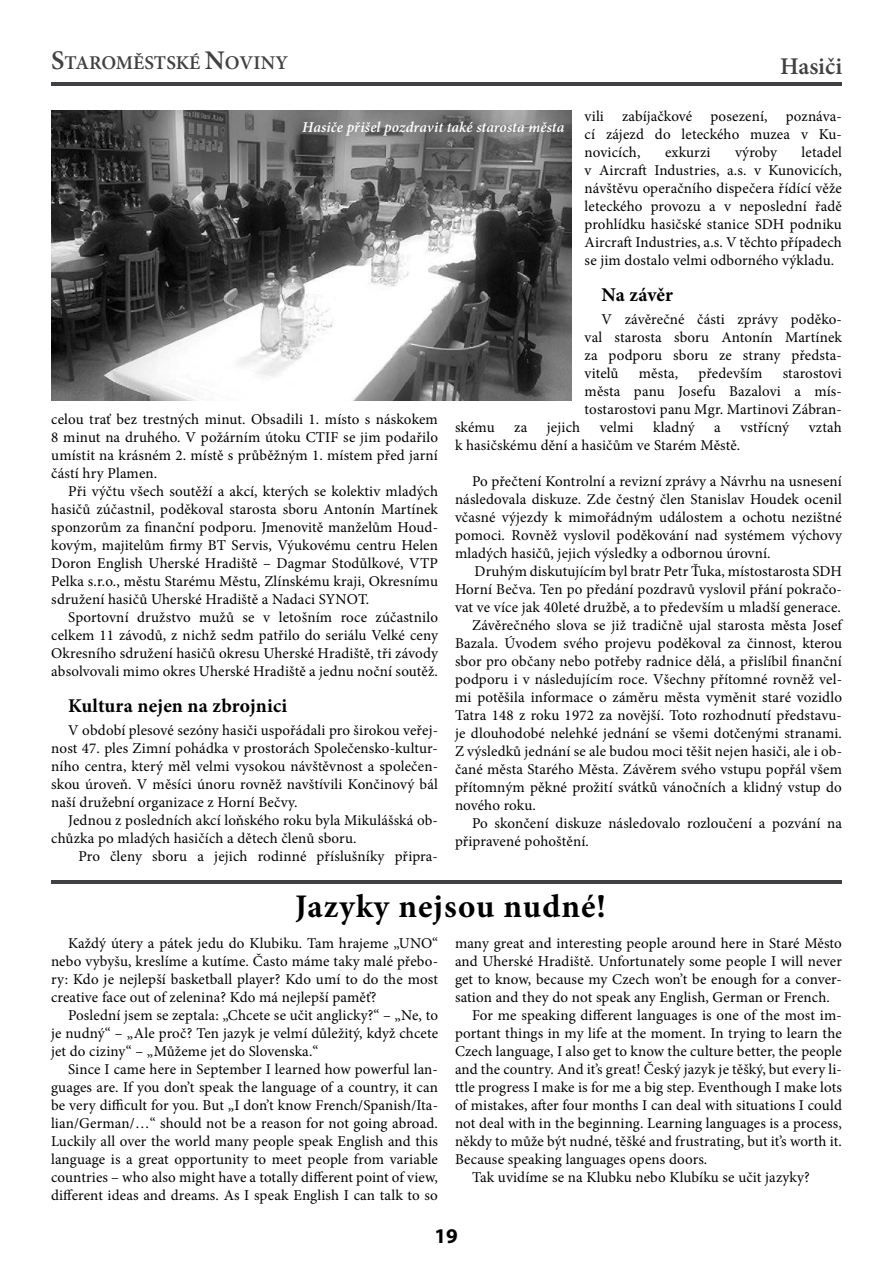
<style>
.page{position:relative;width:893px;height:1263px;background:#fff}
.page>*{position:absolute;margin:0;border:0;box-sizing:border-box;transform-origin:0 0}
.t1{font:700 33px "Minion Pro";letter-spacing:.03em;color:#000}
.t2{font:600 24px "Minion Pro";color:#414042}
.t3{font:700 21px "Myriad Pro";color:#000}
.t4{font:700 19.5px "Minion Pro";letter-spacing:.01em;color:#000}
.t5{font:600 19.5px "Minion Pro";color:#414042}
.t6{font:15px/18px "Minion Pro";letter-spacing:.01em;color:#000;text-align:justify}
.t7{font:italic 600 15px "Minion Pro";color:#fff}
.s1{font-size:27px}
</style>
<div class="page">
<hr style="left:51px;top:82px;width:791px;height:3px;background:#414042">
<hr style="left:51px;top:880px;width:791px;height:3px;background:#414042">
<img style="left:51px;top:111px;width:521px;height:290px">
<h3 class="t5" style="left:51px;top:50px;width:238px"><span class="s1">S</span>TAROMĚSTSKÉ <span class="s1">N</span>OVINY</h3>
<h2 class="t2" style="left:780px;top:50px;width:63px">Hasiči</h2>
<p class="t6" style="left:585px;top:108px;width:259px">vili zabíjačkové posezení, poznáva&shy;cí zájezd do leteckého muzea v Ku&shy;novicích,</p>
<p class="t7" style="left:302px;top:116px;width:264px">Hasiče přišel pozdravit také starosta města</p>
<p class="t6" style="left:585px;top:144px;width:259px;text-indent:217px">letadel v Aircraft Industries, a.s. v Kunovicích, návštěvu operačního dispečera řídící věže leteckého provozu a v neposlední řadě prohlídku hasičské stanice SDH podniku Aircraft Industries, a.s. V těchto případech se jim dostalo velmi odborného výkladu.</p>
<h3 class="t4" style="left:602px;top:281px;width:73px">Na závěr</h3>
<p class="t6" style="left:585px;top:310px;width:259px;text-indent:17px">V závěrečné části zprávy poděko&shy;val starosta sboru Antonín Martínek za podporu sboru ze strany předsta&shy;vitelů</p>
<p class="t6" style="left:665px;top:144px;width:47px">exkurzi</p>
<p class="t6" style="left:735px;top:144px;width:44px">výroby</p>
<p class="t6" style="left:639px;top:364px;width:41px">města,</p>
<p class="t6" style="left:699px;top:364px;width:65px">především</p>
<p class="t6" style="left:585px;top:364px;width:259px;text-indent:198px">starostovi města panu Josefu Bazalovi a mís&shy;tostarostovi panu Mgr. Martinovi Zábran-</p>
<p class="t6" style="left:51px;top:410px;width:388px">celou trať bez trestných minut. Obsadili 1. místo s náskokem 8 minut na druhého. V požárním útoku CTIF se jim podařilo umístit na krásném 2. místě s průběžným 1. místem před jarní částí hry Plamen.</p>
<p class="t6" style="left:51px;top:482px;width:388px;text-indent:17px">Při výčtu všech soutěží a akcí, kterých se kolektiv mladých hasičů zúčastnil, poděkoval starosta sboru Antonín Martínek sponzorům za finanční podporu. Jmenovitě manželům Houd&shy;kovým, majitelům firmy BT Servis, Výukovému centru Helen Doron English Uherské Hradiště – Dagmar Stodůlkové, VTP Pelka s.r.o., městu Starému Městu, Zlínskému kraji, Okresnímu sdružení hasičů Uherské Hradiště a Nadaci SYNOT.</p>
<p class="t6" style="left:51px;top:608px;width:388px;text-indent:17px">Sportovní družstvo mužů se v letošním roce zúčastnilo celkem 11 závodů, z nichž sedm patřilo do seriálu Velké ceny Okresního sdružení hasičů okresu Uherské Hradiště, tři závody absolvovali mimo okres Uherské Hradiště a jednu noční soutěž.</p>
<h3 class="t4" style="left:68px;top:692px;width:221px">Kultura nejen na zbrojnici</h3>
<p class="t6" style="left:51px;top:721px;width:388px;text-indent:17px">V období plesové sezóny hasiči uspořádali pro širokou veřej&shy;nost 47. ples Zimní pohádka v prostorách Společensko-kultur&shy;ního centra, který měl velmi vysokou návštěvnost a společen&shy;skou úroveň. V měsíci únoru rovněž navštívili Končinový bál naší družební organizace z Horní Bečvy.</p>
<p class="t6" style="left:51px;top:811px;width:388px;text-indent:17px">Jednou z posledních akcí loňského roku byla Mikulášská ob&shy;chůzka po mladých hasičích a dětech členů sboru.</p>
<p class="t6" style="left:78px;top:847px;width:361px">Pro členy sboru a jejich rodinné příslušníky připra-</p>
<p class="t6" style="left:455px;top:418px;width:41px">skému</p>
<p class="t6" style="left:514px;top:418px;width:15px">za</p>
<p class="t6" style="left:547px;top:418px;width:35px">jejich</p>
<p class="t6" style="left:600px;top:418px;width:35px">velmi</p>
<p class="t6" style="left:653px;top:418px;width:43px">kladný</p>
<p class="t6" style="left:714px;top:418px;width:8px">a</p>
<p class="t6" style="left:740px;top:418px;width:50px">vstřícný</p>
<p class="t6" style="left:809px;top:418px;width:35px">vztah</p>
<p class="t6" style="left:455px;top:436px;width:287px">k hasičskému dění a hasičům ve Starém Městě.</p>
<p class="t6" style="left:455px;top:472px;width:388px;text-indent:17px">Po přečtení Kontrolní a revizní zprávy a Návrhu na usnesení následovala diskuze. Zde čestný člen Stanislav Houdek ocenil včasné výjezdy k mimořádným událostem a ochotu nezištné pomoci. Rovněž vyslovil poděkování nad systémem výchovy mladých hasičů, jejich výsledky a odbornou úrovní.</p>
<p class="t6" style="left:475px;top:562px;width:369px">Druhým diskutujícím byl bratr Petr Ťuka, místostarosta SDH</p>
<p class="t6" style="left:455px;top:580px;width:388px">Horní Bečva. Ten po předání pozdravů vyslovil přání pokračo-</p>
<p class="t6" style="left:455px;top:598px;width:387px">vat ve více jak 40leté družbě, a to především u mladší generace.</p>
<p class="t6" style="left:472px;top:616px;width:371px">Závěrečného slova se již tradičně ujal starosta města Josef</p>
<p class="t6" style="left:455px;top:634px;width:388px">Bazala. Úvodem svého projevu poděkoval za činnost, kterou</p>
<p class="t6" style="left:455px;top:652px;width:388px">sbor pro občany nebo potřeby radnice dělá, a přislíbil finanční</p>
<p class="t6" style="left:455px;top:670px;width:388px">podporu i v následujícím roce. Všechny přítomné rovněž vel-</p>
<p class="t6" style="left:455px;top:688px;width:388px">mi potěšila informace o záměru města vyměnit staré vozidlo</p>
<p class="t6" style="left:455px;top:706px;width:388px">Tatra 148 z roku 1972 za novější. Toto rozhodnutí představu-</p>
<p class="t6" style="left:455px;top:724px;width:388px">je dlouhodobé nelehké jednání se všemi dotčenými stranami.</p>
<p class="t6" style="left:455px;top:742px;width:388px">Z výsledků jednání se ale budou moci těšit nejen hasiči, ale i ob-</p>
<p class="t6" style="left:455px;top:760px;width:388px">čané města Starého Města. Závěrem svého vstupu popřál všem</p>
<p class="t6" style="left:455px;top:778px;width:388px">přítomným pěkné prožití svátků vánočních a klidný vstup do</p>
<p class="t6" style="left:455px;top:796px;width:82px">nového roku.</p>
<p class="t6" style="left:472px;top:814px;width:371px">Po skončení diskuze následovalo rozloučení a pozvání na</p>
<p class="t6" style="left:455px;top:832px;width:135px">připravené pohoštění.</p>
<h1 class="t1" style="left:295px;top:883px;width:312px">Jazyky nejsou nudné!</h1>
<p class="t6" style="left:51px;top:934px;width:389px;text-indent:17px">Každý útery a pátek jedu do Klubiku. Tam hrajeme „UNO“ nebo vybyšu, kreslíme a kutíme. Často máme taky malé přebo&shy;ry: Kdo je nejlepší basketball player? Kdo umí to do the most creative face out of zelenina? Kdo má nejlepší paměť?</p>
<p class="t6" style="left:51px;top:1006px;width:389px;text-indent:17px">Poslední jsem se zeptala: „Chcete se učit anglicky?“ – „Ne, to je nudný“ – „Ale proč? Ten jazyk je velmí důležitý, když chcete jet do ciziny“ – „Můžeme jet do Slovenska.“</p>
<p class="t6" style="left:51px;top:1060px;width:388px;text-indent:17px">Since I came here in September I learned how powerful lan&shy;guages are. If you don’t speak the language of a country, it can be very difficult for you. But „I don’t know French/Spanish/Ita&shy;lian/German/…“ should not be a reason for not going abroad.<br>Luckily all over the world many people speak English and this language is a great opportunity to meet people from variable countries – who also might have a totally different point of view, different ideas and dreams. As I speak English I can talk to so</p>
<p class="t6" style="left:455px;top:934px;width:388px">many great and interesting people around here in Staré Město</p>
<p class="t6" style="left:455px;top:952px;width:388px">and Uherské Hradiště. Unfortunately some people I will never</p>
<p class="t6" style="left:455px;top:970px;width:388px">get to know, because my Czech won’t be enough for a conver-</p>
<p class="t6" style="left:455px;top:988px;width:376px">sation and they do not speak any English, German or French.</p>
<p class="t6" style="left:472px;top:1006px;width:371px">For me speaking different languages is one of the most im-</p>
<p class="t6" style="left:455px;top:1024px;width:388px">portant things in my life at the moment. In trying to learn the</p>
<p class="t6" style="left:455px;top:1042px;width:388px">Czech language, I also get to know the culture better, the people</p>
<p class="t6" style="left:455px;top:1060px;width:388px">and the country. And it’s great! Český jazyk je těšký, but every li-</p>
<p class="t6" style="left:455px;top:1078px;width:388px">ttle progress I make is for me a big step. Eventhough I make lots</p>
<p class="t6" style="left:455px;top:1096px;width:388px">of mistakes, after four months I can deal with situations I could</p>
<p class="t6" style="left:455px;top:1114px;width:388px">not deal with in the beginning. Learning languages is a process,</p>
<p class="t6" style="left:455px;top:1132px;width:389px">někdy to může být nudné, těšké and frustrating, but it’s worth it.</p>
<p class="t6" style="left:455px;top:1150px;width:254px">Because speaking languages opens doors.</p>
<p class="t6" style="left:472px;top:1168px;width:339px">Tak uvidíme se na Klubku nebo Klubíku se učit jazyky?</p>
<h3 class="t3" style="left:435px;top:1222px;width:25px">19</h3>
</div>
